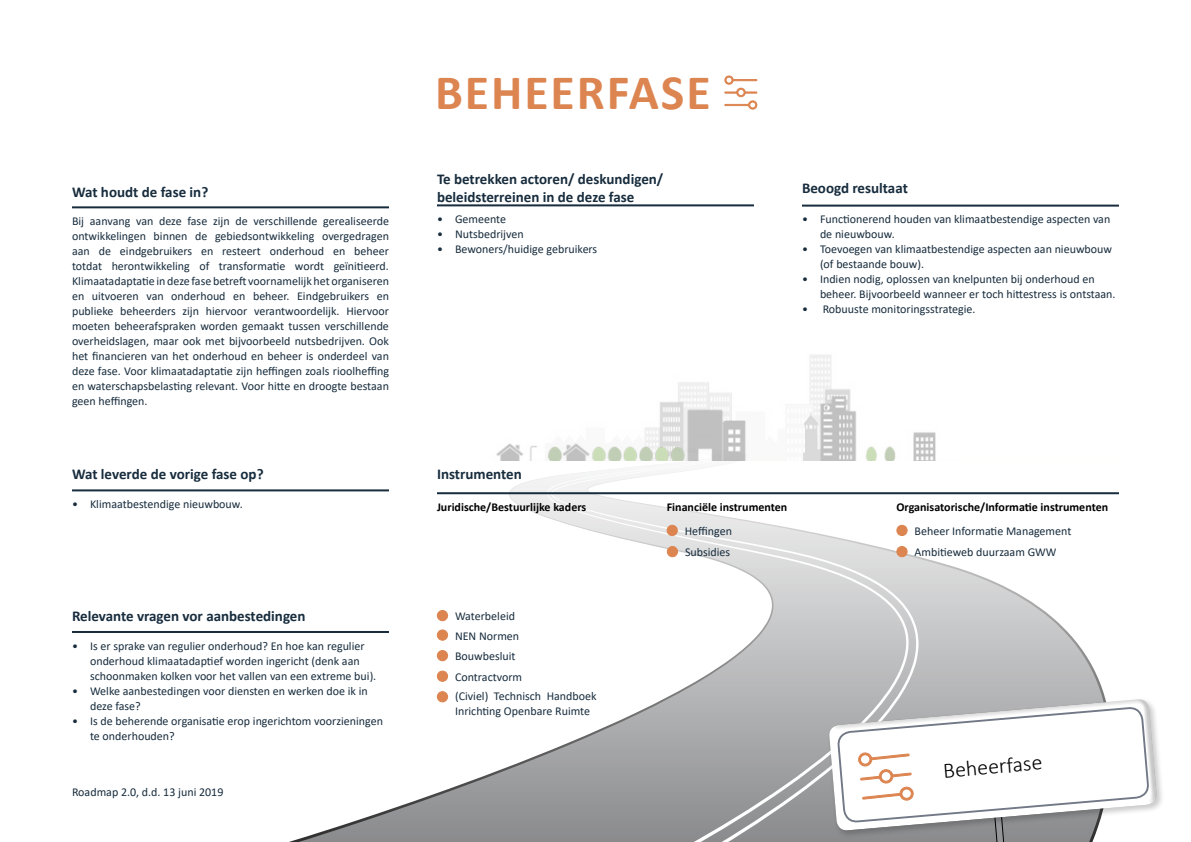
<style>
.page{position:relative;width:1191px;height:842px;background:#fff}
.page>*{position:absolute;margin:0;border:0;box-sizing:border-box;transform-origin:0 0}
.t1{font:700 49.7px "Calibri";letter-spacing:.04em;color:#dc8551}
.t2{font:300 22px "Calibri";color:#000}
.t3{font:700 15px "Calibri";color:#172c3d}
.t4{font:12px/15px "Calibri";color:#172c3d}
.t5{font:700 12px "Calibri";color:#000}
</style>
<div class="page">
<hr style="left:437px;top:204px;width:317px;height:2px;background:#172c3d">
<hr style="left:72px;top:206px;width:317px;height:2px;background:#172c3d">
<hr style="left:802px;top:205px;width:317px;height:2px;background:#172c3d">
<svg style="left:281px;top:460px;width:266px;height:382px"></svg>
<svg style="left:918px;top:460px;width:195px;height:215px"></svg>
<svg style="left:548px;top:460px;width:369px;height:382px"></svg>
<img style="left:496px;top:354px;width:440px;height:106px">
<hr style="left:437px;top:492px;width:682px;height:2px;background:#172c3d">
<svg style="left:822px;top:696px;width:8px;height:136px"></svg>
<svg style="left:830px;top:692px;width:332px;height:140px"></svg>
<svg style="left:837px;top:675px;width:311px;height:32px;background:#c1c1c3"></svg>
<svg style="left:724px;top:76px;width:33px;height:34px"></svg>
<svg style="left:837px;top:707px;width:311px;height:135px"></svg>
<hr style="left:72px;top:631px;width:317px;height:2px;background:#172c3d">
<hr style="left:72px;top:489px;width:317px;height:2px;background:#172c3d">
<div style="left:667px;top:525px;width:10px;height:10px;background:#dc8551;border-radius:50%"></div>
<div style="left:667px;top:525px;width:10px;height:11px;border:1px solid #dc8551;border-radius:50%"></div>
<div style="left:437px;top:650px;width:10px;height:11px;background:#dc8551;border-radius:50%"></div>
<div style="left:437px;top:650px;width:11px;height:11px;border:1px solid #dc8551;border-radius:50%"></div>
<div style="left:667px;top:546px;width:10px;height:11px;background:#dc8551;border-radius:50%"></div>
<div style="left:667px;top:546px;width:11px;height:11px;border:1px solid #dc8551;border-radius:50%"></div>
<div style="left:437px;top:671px;width:10px;height:10px;background:#dc8551;border-radius:50%"></div>
<div style="left:437px;top:671px;width:11px;height:11px;border:1px solid #dc8551;border-radius:50%"></div>
<div style="left:437px;top:610px;width:10px;height:11px;background:#dc8551;border-radius:50%"></div>
<div style="left:437px;top:610px;width:11px;height:11px;border:1px solid #dc8551;border-radius:50%"></div>
<div style="left:897px;top:525px;width:10px;height:10px;background:#dc8551;border-radius:50%"></div>
<div style="left:896px;top:525px;width:11px;height:11px;border:1px solid #dc8551;border-radius:50%"></div>
<div style="left:437px;top:692px;width:10px;height:10px;background:#dc8551;border-radius:50%"></div>
<div style="left:437px;top:691px;width:11px;height:11px;border:1px solid #dc8551;border-radius:50%"></div>
<div style="left:437px;top:630px;width:10px;height:10px;background:#dc8551;border-radius:50%"></div>
<div style="left:437px;top:630px;width:11px;height:10px;border:1px solid #dc8551;border-radius:50%"></div>
<div style="left:897px;top:546px;width:10px;height:11px;background:#dc8551;border-radius:50%"></div>
<div style="left:896px;top:546px;width:11px;height:11px;border:1px solid #dc8551;border-radius:50%"></div>
<h1 class="t1" style="left:435px;top:58px;width:277px">BEHEERFASE</h1>
<p class="t3" style="left:437px;top:168px;width:228px">Te betrekken actoren/ deskundigen/</p>
<p class="t3" style="left:72px;top:181px;width:138px">Wat houdt de fase in?</p>
<p class="t3" style="left:437px;top:186px;width:199px">beleidsterreinen in de deze fase</p>
<p class="t4" style="left:72px;top:214px;width:318px;text-align:justify">Bij aanvang van deze fase zijn de verschillende gerealiseerde ontwikkelingen binnen de gebiedsontwikkeling overgedragen aan de eindgebruikers en resteert onderhoud en beheer totdat herontwikkeling of transformatie wordt geïnitieerd.<br>Klimaatadaptatie in deze fase betreft voornamelijk het organiseren en uitvoeren van onderhoud en beheer. Eindgebruikers en publieke beheerders zijn hiervoor verantwoordelijk. Hiervoor moeten beheerafspraken worden gemaakt tussen verschillende overheidslagen, maar ook met bijvoorbeeld nutsbedrijven. Ook het financieren van het onderhoud en beheer is onderdeel van deze fase. Voor klimaatadaptatie zijn heffingen zoals rioolheffing en waterschapsbelasting relevant. Voor hitte en droogte bestaan geen heffingen.</p>
<p class="t4" style="left:437px;top:212px;width:71px">• Gemeente</p>
<p class="t4" style="left:437px;top:227px;width:88px">• Nutsbedrijven</p>
<p class="t4" style="left:437px;top:242px;width:162px">• Bewoners/huidige gebruikers</p>
<p class="t3" style="left:802px;top:177px;width:107px">Beoogd resultaat</p>
<p class="t4" style="left:820px;top:212px;width:292px;text-indent:-18px">• Functionerend houden van klimaatbestendige aspecten van de nieuwbouw.</p>
<p class="t4" style="left:820px;top:242px;width:294px;text-indent:-18px">• Toevoegen van klimaatbestendige aspecten aan nieuwbouw (of bestaande bouw).</p>
<p class="t4" style="left:820px;top:272px;width:297px;text-indent:-18px">• Indien nodig, oplossen van knelpunten bij onderhoud en beheer. Bijvoorbeeld wanneer er toch hittestress is ontstaan.</p>
<p class="t4" style="left:802px;top:302px;width:175px">• Robuuste monitoringsstrategie.</p>
<p class="t3" style="left:72px;top:463px;width:193px">Wat leverde de vorige fase op?</p>
<p class="t4" style="left:72px;top:497px;width:172px">• Klimaatbestendige nieuwbouw.</p>
<p class="t3" style="left:72px;top:606px;width:235px">Relevante vragen vor aanbestedingen</p>
<p class="t4" style="left:90px;top:638px;width:288px;text-indent:-18px">• Is er sprake van regulier onderhoud? En hoe kan regulier onderhoud klimaatadaptief worden ingericht (denk aan schoonmaken kolken voor het vallen van een extreme bui).</p>
<p class="t4" style="left:90px;top:683px;width:279px;text-indent:-18px">• Welke aanbestedingen voor diensten en werken doe ik in deze fase?</p>
<p class="t4" style="left:90px;top:713px;width:294px;text-indent:-18px">• Is de beherende organisatie erop ingerichtom voorzieningen te onderhouden?</p>
<p class="t4" style="left:72px;top:784px;width:153px">Roadmap 2.0, d.d. 13 juni 2019</p>
<p class="t3" style="left:437px;top:463px;width:86px">Instrumenten</p>
<p class="t5" style="left:437px;top:499px;width:151px">Juridische/Bestuurlijke kaders</p>
<p class="t5" style="left:667px;top:499px;width:122px">Financiële instrumenten</p>
<p class="t5" style="left:896px;top:499px;width:213px">Organisatorische/Informatie instrumenten</p>
<p class="t4" style="left:455px;top:608px;width:61px">Waterbeleid</p>
<p class="t4" style="left:455px;top:625px;width:66px;line-height:20.6px">NEN Normen<br>Bouwbesluit</p>
<p class="t4" style="left:455px;top:669px;width:69px">Contractvorm</p>
<p class="t4" style="left:455px;top:689px;width:143px">(Civiel) Technisch Handboek<br>Inrichting Openbare Ruimte</p>
<p class="t4" style="left:685px;top:523px;width:49px">Heffingen</p>
<p class="t4" style="left:685px;top:544px;width:47px">Subsidies</p>
<p class="t4" style="left:914px;top:523px;width:158px">Beheer Informatie Management</p>
<p class="t4" style="left:914px;top:544px;width:143px">Ambitieweb duurzaam GWW</p>
<h2 class="t2" style="left:942px;top:757px;width:101px;rotate:-5deg">Beheerfase</h2>
</div>
